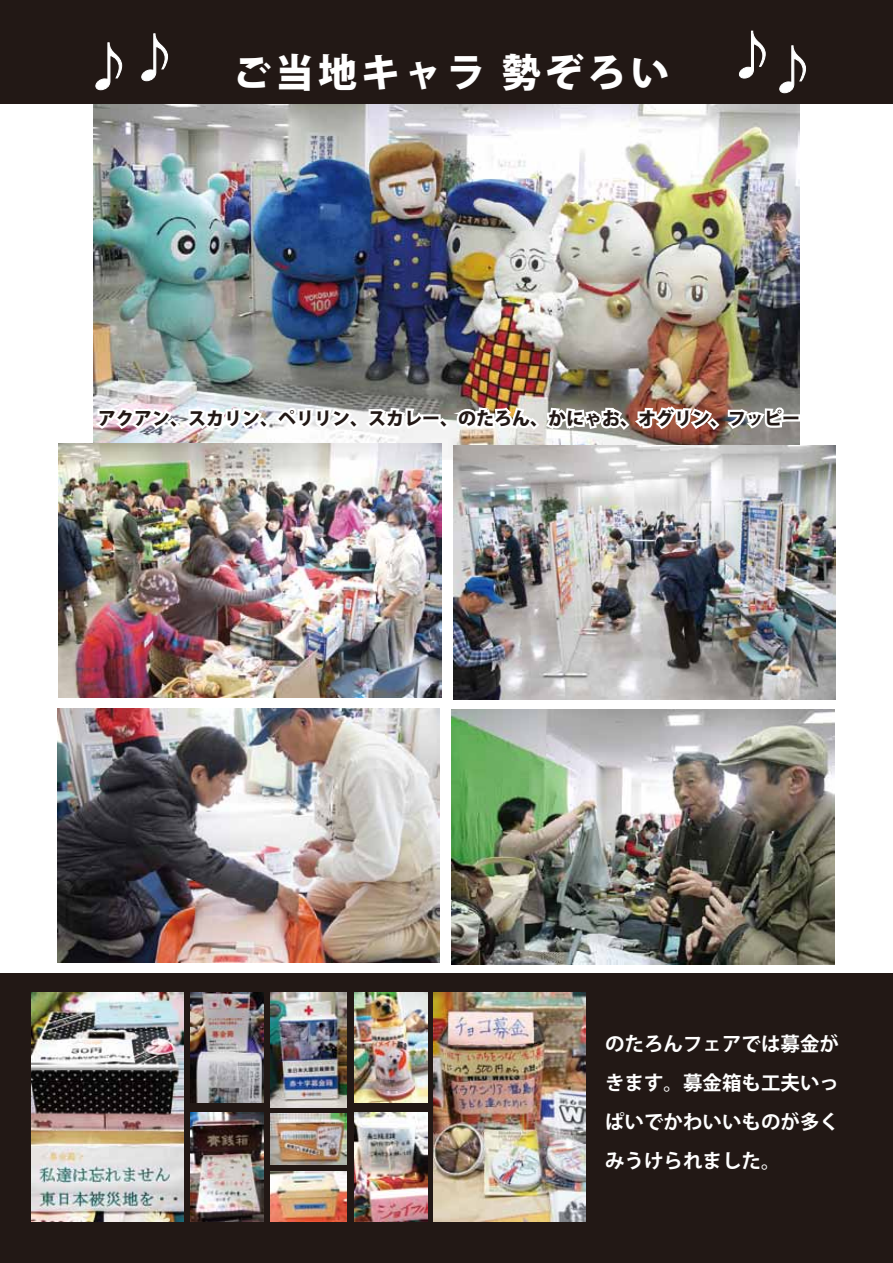
<style>
.page{position:relative;width:893px;height:1263px;background:#fff}
.page>*{position:absolute;margin:0;border:0;box-sizing:border-box;transform-origin:0 0}
.t1{font:800 39px "Koz Go Pro";letter-spacing:.1em;color:#fff}
.t2{font:700 19.5px/39px "Koz Go Pr 6 N";color:#fff;text-align:justify}
.t3{font:800 18px "Koz Go Pro";color:#221815}
.s1{font-size:51px}
</style>
<div class="page">
<div style="left:0;top:974px;width:893px;height:289px;background:#221815"></div>
<img style="left:191px;top:993px;width:72px;height:109px">
<img style="left:191px;top:1112px;width:72px;height:110px">
<img style="left:355px;top:1112px;width:72px;height:110px">
<img style="left:32px;top:993px;width:151px;height:229px">
<img style="left:270px;top:1114px;width:76px;height:50px">
<img style="left:270px;top:993px;width:76px;height:114px">
<img style="left:270px;top:1171px;width:76px;height:51px">
<img style="left:355px;top:993px;width:72px;height:109px">
<img style="left:433px;top:993px;width:152px;height:229px">
<img style="left:94px;top:104px;width:705px;height:355px">
<img style="left:451px;top:709px;width:383px;height:255px">
<img style="left:57px;top:709px;width:383px;height:254px">
<img style="left:453px;top:445px;width:383px;height:254px">
<img style="left:59px;top:444px;width:382px;height:254px">
<img style="left:93px;top:403px;width:707px;height:39px">
<div style="left:0;top:0;width:893px;height:104px;background:#221815"></div>
<svg style="left:739px;top:30px;width:27px;height:49px"></svg>
<svg style="left:779px;top:45px;width:27px;height:48px"></svg>
<svg style="left:95px;top:42px;width:27px;height:48px"></svg>
<svg style="left:141px;top:33px;width:27px;height:48px"></svg>
<p class="t1" style="left:83px;top:47px;width:736px"><span class="s1">♪</span><sup>♪</sup> ご当地キャラ 勢ぞろい <sup>♪</sup><span class="s1">♪</span></p>
<p class="t3" style="left:98px;top:407px;width:703px">アクアン、スカリン、ペリリン、スカレー、のたろん、かにゃお、オグリン、フッピー</p>
<p class="t2" style="left:605px;top:1025px;width:235px">のたろんフェアでは募金がきます。募金箱も工夫いっぱいでかわいいものが多くみうけられました。</p>
</div>
